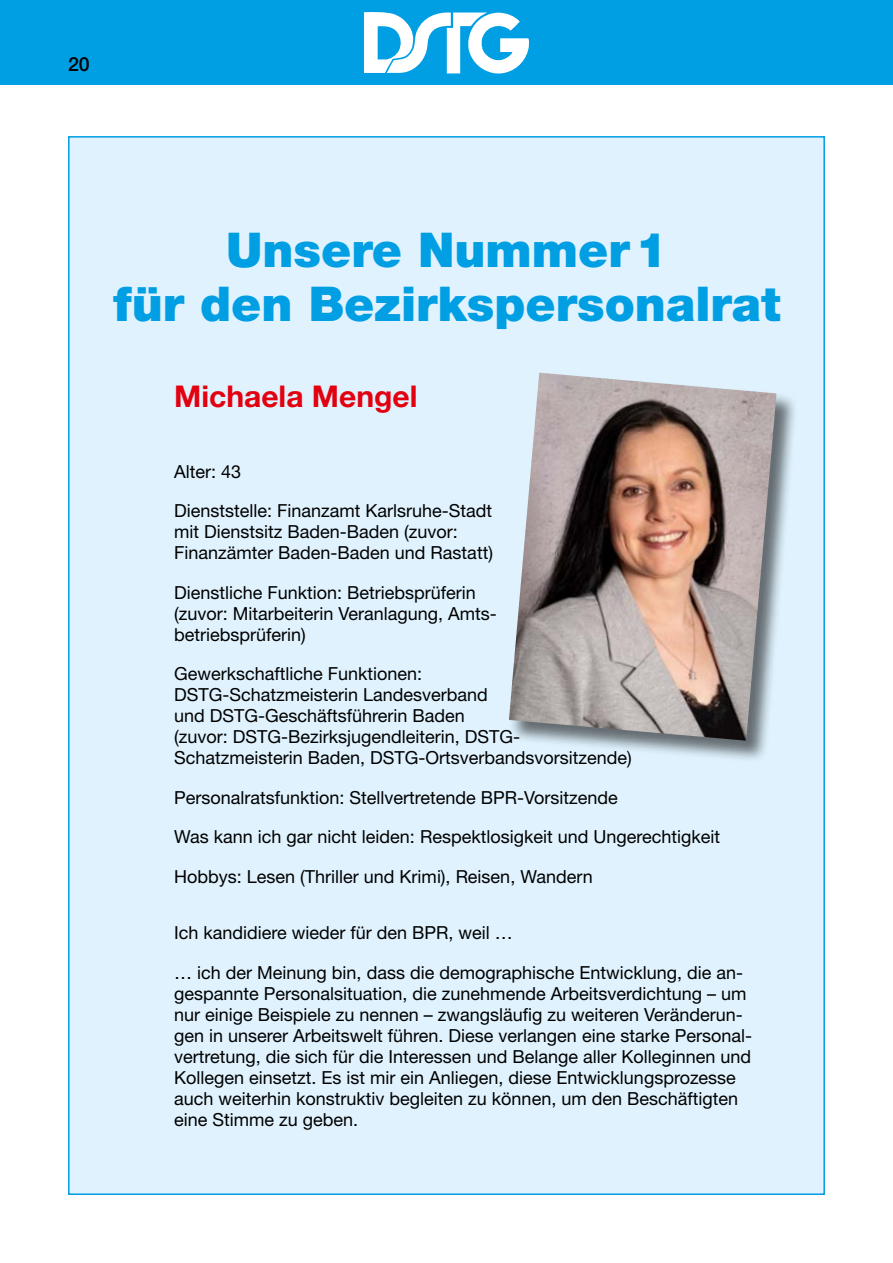
<style>
.page{position:relative;width:893px;height:1263px;background:#fff}
.page>*{position:absolute;margin:0;border:0;box-sizing:border-box;transform-origin:0 0}
.t1{font:900 48px/54px "Helvetica Neue";color:#009ee3;text-align:center}
.t2{font:700 30px "Helvetica Neue";color:#e3000f}
.t3{font:500 19.5px "Helvetica Neue";color:#000}
.t4{font:18px/21px "Helvetica Neue";color:#000}
</style>
<div class="page">
<div style="left:0;top:0;width:893px;height:85px;background:#009ee3"></div>
<svg style="left:364px;top:12px;width:165px;height:62px"></svg>
<div style="left:68px;top:136px;width:757px;height:1059px;background:#dff2fd;border:2px solid #009ee3"></div>
<div style="left:507px;top:371px;width:292px;height:392px;background:#000;opacity:.55"></div>
<img style="left:509px;top:373px;width:267px;height:368px">
<p class="t3" style="left:68px;top:52px;width:23px">20</p>
<h1 class="t1" style="left:113px;top:223px;width:669px">Unsere Nummer1<br>für den Bezirkspersonalrat</h1>
<h2 class="t2" style="left:174px;top:378px;width:245px">Michaela Mengel</h2>
<p class="t4" style="left:174px;top:451px;width:320px;line-height:39.5px">Alter: 43<br>Dienststelle: Finanzamt Karlsruhe-Stadt</p>
<p class="t4" style="left:174px;top:521px;width:320px">mit Dienstsitz Baden-Baden (zuvor:<br>Finanzämter Baden-Baden und Rastatt)</p>
<p class="t4" style="left:174px;top:582px;width:324px">Dienstliche Funktion: Betriebsprüferin (zuvor: Mitarbeiterin Veranlagung, Amts&shy;betriebsprüferin)</p>
<p class="t4" style="left:174px;top:663px;width:459px">Gewerkschaftliche Funktionen:<br>DSTG-Schatzmeisterin Landesverband<br>und DSTG-Geschäftsführerin Baden<br>(zuvor: DSTG-Bezirksjugendleiterin, DSTG-Schatzmeisterin Baden, DSTG-Ortsverbandsvorsitzende)</p>
<p class="t4" style="left:174px;top:777px;width:547px;line-height:39.5px">Personalratsfunktion: Stellvertretende BPR-Vorsitzende<br>Was kann ich gar nicht leiden: Respektlosigkeit und Ungerechtigkeit<br>Hobbys: Lesen (Thriller und Krimi), Reisen, Wandern</p>
<p class="t4" style="left:174px;top:913px;width:570px;line-height:39.5px">Ich kandidiere wieder für den BPR, weil …<br>… ich der Meinung bin, dass die demographische Entwicklung, die an-</p>
<p class="t4" style="left:174px;top:982px;width:579px">gespannte Personalsituation, die zunehmende Arbeitsverdichtung – um nur einige Beispiele zu nennen – zwangsläufig zu weiteren Veränderun&shy;gen in unserer Arbeitswelt führen. Diese verlangen eine starke Personal&shy;vertretung, die sich für die Interessen und Belange aller Kolleginnen und Kollegen einsetzt. Es ist mir ein Anliegen, diese Entwicklungsprozesse auch weiterhin konstruktiv begleiten zu können, um den Beschäftigten eine Stimme zu geben.</p>
</div>
